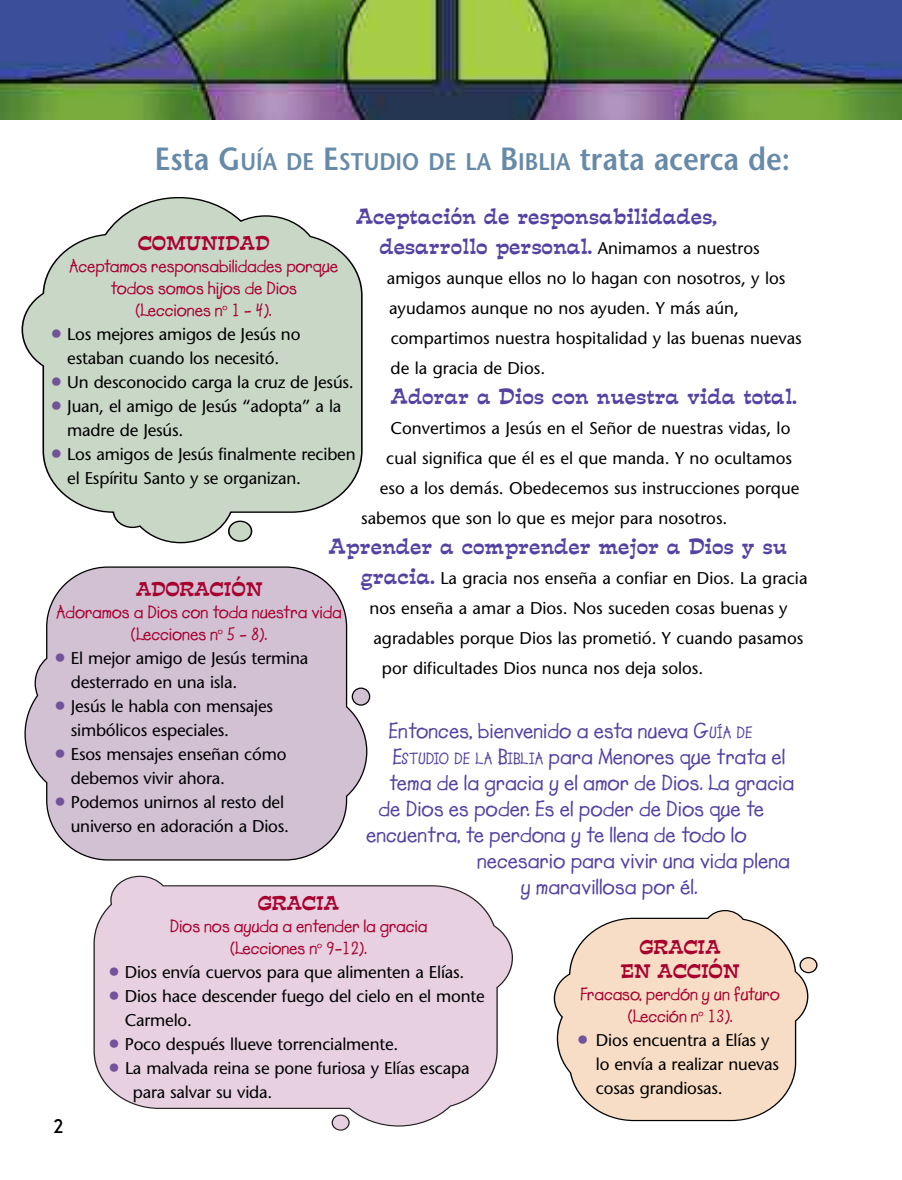
<style>
.page{position:relative;width:902px;height:1180px;background:#fff}
.page>*{position:absolute;margin:0;border:0;box-sizing:border-box;transform-origin:0 0}
.t1{font:600 32px "Stone Sans";color:#678aa9;scale:.9 1}
.t2{font:700 22px "Lemonade";color:#5441a2}
.t3{font:20px/30px "Estro Font";color:#5441a2}
.t4{font:700 20px "New Garden";color:#000}
.t5{font:700 18px/22px "Lemonade";letter-spacing:-.01em;color:#a7002e;text-align:center}
.t6{font:18px/24px "Estro Font";letter-spacing:-.015em;color:#a7002e;text-align:center}
.t7{font:17px/24px "Stone Sans";letter-spacing:-.01em;color:#000}
.s1{font-size:24px}
.s2{font-family:"Stone Sans";font-size:17px;color:#000}
.s3{font-family:"Estro Font";font-size:20px;color:#5441a2}
.s4{font-size:24px;color:#715399}
.s5{font-size:16.4px}
</style>
<div class="page">
<svg style="left:21px;top:197px;width:342px;height:347px"></svg>
<div style="left:229px;top:521px;width:22px;height:20px;background:#c9d7c7;border-radius:50%"></div>
<div style="left:228px;top:520px;width:24px;height:21px;border:1px solid #000;border-radius:50%"></div>
<svg style="left:93px;top:875px;width:420px;height:251px;background:#e8d5e2"></svg>
<svg style="left:332px;top:1114px;width:17px;height:15px"></svg>
<div style="left:331px;top:1114px;width:18px;height:16px;border:1px solid #231f20;border-radius:50%"></div>
<svg style="left:24px;top:566px;width:344px;height:295px;background:#d3c6d5"></svg>
<svg style="left:352px;top:688px;width:17px;height:17px"></svg>
<div style="left:351px;top:687px;width:19px;height:18px;border:1px solid #000;border-radius:50%"></div>
<svg style="left:553px;top:910px;width:256px;height:211px"></svg>
<svg style="left:800px;top:957px;width:16px;height:15px"></svg>
<div style="left:799px;top:956px;width:18px;height:16px;border:1px solid #000;border-radius:50%"></div>
<img style="left:0;top:0;width:902px;height:119px">
<h1 class="t1" style="left:155px;top:146px;width:707px">Esta G<span class="s1">UÍA DE</span> E<span class="s1">STUDIO DE LA</span> B<span class="s1">IBLIA</span> trata acerca de:</h1>
<p class="t3" style="left:379px;top:202px;width:382px;text-indent:-24px">Aceptación de responsabilidades, desarrollo personal. <span class="s2">Animamos a nuestros</span></p>
<p class="t7" style="left:387px;top:264px;width:416px;line-height:30px">amigos aunque ellos no lo hagan con nosotros, y los ayudamos aunque no nos ayuden. Y más aún, compartimos nuestra hospitalidad y las buenas nuevas de la gracia de Dios.</p>
<p class="t3" style="left:390px;top:382px;width:407px">Adorar a Dios con nuestra vida total.</p>
<p class="t7" style="left:390px;top:417px;width:401px">Convertimos a Jesús en el Señor de nuestras vidas, lo</p>
<p class="t7" style="left:386px;top:447px;width:407px">cual significa que él es el que manda. Y no ocultamos</p>
<p class="t7" style="left:380px;top:477px;width:421px">eso a los demás. Obedecemos sus instrucciones porque</p>
<p class="t7" style="left:361px;top:507px;width:368px">sabemos que son lo que es mejor para nosotros.</p>
<p class="t3" style="left:328px;top:532px;width:460px">Aprender a comprender mejor a Dios y su</p>
<p class="t7" style="left:360px;top:567px;width:448px"><span class="s3">gracia.</span> La gracia nos enseña a confiar en Dios. La gracia</p>
<p class="t7" style="left:369px;top:597px;width:420px">nos enseña a amar a Dios. Nos suceden cosas buenas y</p>
<p class="t7" style="left:373px;top:627px;width:431px">agradables porque Dios las prometió. Y cuando pasamos</p>
<p class="t7" style="left:382px;top:657px;width:323px">por dificultades Dios nunca nos deja solos.</p>
<p class="t6" style="left:138px;top:231px;width:133px">COMUNIDAD</p>
<p class="t5" style="left:69px;top:254px;width:270px">Aceptamos responsabilidades porque todos somos hijos de Dios<br>(Lecciones n<sup>o</sup> 1 - 4).</p>
<p class="t7" style="left:50px;top:323px;width:251px;text-align:center"><span class="s4">•</span> Los mejores amigos de Jesús no estaban cuando los necesitó.</p>
<p class="t7" style="left:50px;top:371px;width:305px"><span class="s4">•</span> Un desconocido carga la cruz de Jesús.</p>
<p class="t7" style="left:67px;top:395px;width:276px;text-indent:-17px"><span class="s4">•</span> Juan, el amigo de Jesús “adopta” a la madre de Jesús.</p>
<p class="t7" style="left:67px;top:443px;width:290px;text-indent:-17px"><span class="s4">•</span> Los amigos de Jesús finalmente reciben el Espíritu Santo y se organizan.</p>
<p class="t6" style="left:136px;top:577px;width:128px">ADORACIÓN</p>
<p class="t5" style="left:56px;top:600px;width:287px">Adoramos a Dios con toda nuestra vida (Lecciones n<sup>o</sup> 5 - 8).</p>
<p class="t7" style="left:71px;top:647px;width:239px;text-indent:-17px"><span class="s4">•</span> El mejor amigo de Jesús termina desterrado en una isla.</p>
<p class="t7" style="left:71px;top:695px;width:204px;text-indent:-17px"><span class="s4">•</span> Jesús le habla con mensajes simbólicos especiales.</p>
<p class="t7" style="left:71px;top:743px;width:217px;text-indent:-17px"><span class="s4">•</span> Esos mensajes enseñan cómo debemos vivir ahora.</p>
<p class="t7" style="left:71px;top:791px;width:220px;text-indent:-17px"><span class="s4">•</span> Podemos unirnos al resto del universo en adoración a Dios.</p>
<p class="t2" style="left:388px;top:717px;width:365px">Entonces, bienvenido a esta nueva G<span class="s5">UÍA DE</span></p>
<p class="t2" style="left:392px;top:743px;width:394px">E<span class="s5">STUDIO DE LA</span> B<span class="s5">IBLIA</span> para Menores que trata el</p>
<p class="t2" style="left:389px;top:769px;width:407px">tema de la gracia y el amor de Dios. La gracia</p>
<p class="t2" style="left:378px;top:795px;width:387px">de Dios es poder. Es el poder de Dios que te</p>
<p class="t2" style="left:366px;top:821px;width:382px">encuentra, te perdona y te llena de todo lo</p>
<p class="t2" style="left:477px;top:847px;width:314px">necesario para vivir una vida plena</p>
<p class="t2" style="left:520px;top:873px;width:178px">y maravillosa por él.</p>
<p class="t6" style="left:258px;top:891px;width:83px">GRACIA</p>
<p class="t5" style="left:170px;top:914px;width:259px">Dios nos ayuda a entender la gracia (Lecciones n<sup>o</sup> 9-12).</p>
<p class="t7" style="left:108px;top:961px;width:358px"><span class="s4">•</span> Dios envía cuervos para que alimenten a Elías.</p>
<p class="t7" style="left:125px;top:985px;width:361px;text-indent:-17px"><span class="s4">•</span> Dios hace descender fuego del cielo en el monte<br>Carmelo.</p>
<p class="t7" style="left:108px;top:1033px;width:292px"><span class="s4">•</span> Poco después llueve torrencialmente.</p>
<p class="t7" style="left:133px;top:1057px;width:338px;text-indent:-25px"><span class="s4">•</span> La malvada reina se pone furiosa y Elías escapa para salvar su vida.</p>
<p class="t6" style="left:620px;top:935px;width:121px">GRACIA<br>EN ACCIÓN</p>
<p class="t5" style="left:580px;top:982px;width:201px">Fracaso, perdón y un futuro (Lección n<sup>o</sup> 13).</p>
<p class="t7" style="left:596px;top:1029px;width:185px;text-indent:-19px"><span class="s4">•</span> Dios encuentra a Elías y lo envía a realizar nuevas cosas grandiosas.</p>
<p class="t4" style="left:53px;top:1114px;width:12px">2</p>
</div>
